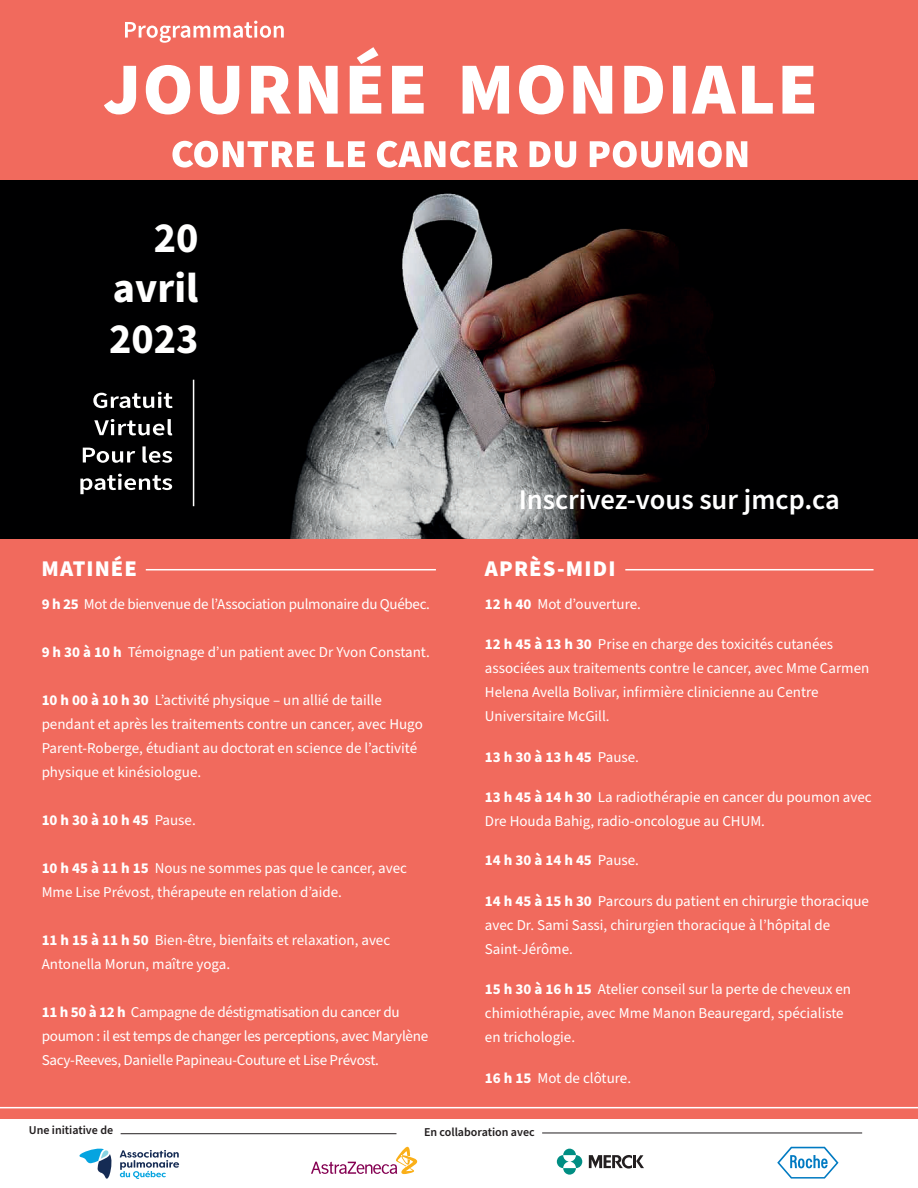
<style>
.page{position:relative;width:918px;height:1188px;background:#fff}
.page>*{position:absolute;margin:0;border:0;box-sizing:border-box;transform-origin:0 0}
.t1{font:700 42px/50.4px "Source Sans Pro";color:#fff;text-align:justify}
.t2{font:600 28.5px "Source Sans Pro";color:#fff}
.t3{font:900 22.5px "Source Sans Pro";letter-spacing:.05em;color:#fff}
.t4{font:15px/24px "Source Sans Pro";color:#fff}
.t5{font:15px/24px "Source Sans Pro";letter-spacing:-.02em;color:#fff}
.t6{font:700 15px "Source Sans Pro";color:#fff}
.t7{font:600 12px "Source Sans Pro";color:#231f20}
.s1{font-weight:700}
.s2{font-weight:400}
</style>
<div class="page">
<div style="left:0;top:0;width:918px;height:1119px;background:#f16a5d"></div>
<img style="left:0;top:180px;width:918px;height:359px">
<svg style="left:172px;top:141px;width:575px;height:27px"></svg>
<svg style="left:104px;top:47px;width:710px;height:67px"></svg>
<svg style="left:125px;top:21px;width:159px;height:22px"></svg>
<hr style="left:0;top:1107px;width:918px;height:1px;background:#fff">
<svg style="left:79px;top:1149px;width:33px;height:30px"></svg>
<svg style="left:120px;top:1150px;width:59px;height:29px"></svg>
<svg style="left:311px;top:1147px;width:106px;height:27px"></svg>
<svg style="left:777px;top:1147px;width:62px;height:32px"></svg>
<svg style="left:563px;top:1149px;width:13px;height:6px"></svg>
<svg style="left:557px;top:1155px;width:13px;height:13px"></svg>
<svg style="left:563px;top:1168px;width:13px;height:7px"></svg>
<svg style="left:570px;top:1155px;width:12px;height:13px"></svg>
<svg style="left:589px;top:1155px;width:55px;height:14px"></svg>
<hr style="left:542px;top:1133px;width:320px;height:1px;background:#231f20">
<hr style="left:121px;top:1133px;width:275px;height:1px;background:#231f20">
<svg style="left:80px;top:474px;width:92px;height:20px"></svg>
<svg style="left:83px;top:446px;width:89px;height:17px"></svg>
<svg style="left:94px;top:419px;width:78px;height:16px"></svg>
<svg style="left:93px;top:392px;width:80px;height:16px"></svg>
<hr style="left:193px;top:380px;width:1px;height:126px;background:#fff">
<hr style="left:146px;top:569px;width:290px;height:1px;background:#fff">
<hr style="left:625px;top:569px;width:249px;height:1px;background:#fff">
<h1 class="t1" style="left:109px;top:214px;width:91px;text-indent:45px">20 avril 2023</h1>
<h2 class="t2" style="left:519px;top:480px;width:323px">Inscrivez-vous sur jmcp.ca</h2>
<h3 class="t3" style="left:42px;top:553px;width:97px">MATINÉE</h3>
<h3 class="t3" style="left:485px;top:553px;width:132px">APRÈS-MIDI</h3>
<p class="t5" style="left:42px;top:592px;width:390px"><span class="s1">9 h 25</span> Mot de bienvenue de l’Association pulmonaire du Québec.</p>
<p class="t4" style="left:42px;top:640px;width:390px"><span class="s1">9 h 30 à 10 h</span> Témoignage d’un patient avec Dr Yvon Constant.</p>
<p class="t4" style="left:42px;top:688px;width:383px"><span class="s1">10 h 00 à 10 h 30</span> L’activité physique – un allié de taille pendant et après les traitements contre un cancer, avec Hugo Parent-Roberge, étudiant au doctorat en science de l’activité physique et kinésiologue.</p>
<p class="t6" style="left:42px;top:810px;width:156px">10 h 30 à 10 h 45 <span class="s2">Pause.</span></p>
<p class="t4" style="left:42px;top:856px;width:367px"><span class="s1">10 h 45 à 11 h 15</span> Nous ne sommes pas que le cancer, avec<br>Mme Lise Prévost, thérapeute en relation d’aide.</p>
<p class="t4" style="left:42px;top:928px;width:350px"><span class="s1">11 h 15 à 11 h 50</span> Bien-être, bienfaits et relaxation, avec<br>Antonella Morun, maître yoga.</p>
<p class="t5" style="left:42px;top:1000px;width:388px"><span class="s1">11 h 50 à 12 h</span> Campagne de déstigmatisation du cancer du poumon : il est temps de changer les perceptions, avec Marylène<br>Sacy-Reeves, Danielle Papineau-Couture et Lise Prévost.</p>
<p class="t4" style="left:485px;top:592px;width:158px"><span class="s1">12 h 40</span> Mot d’ouverture.</p>
<p class="t4" style="left:485px;top:633px;width:386px"><span class="s1">12 h 45 à 13 h 30</span> Prise en charge des toxicités cutanées associées aux traitements contre le cancer, avec Mme Carmen Helena Avella Bolivar, infirmière clinicienne au Centre Universitaire McGill.</p>
<p class="t6" style="left:485px;top:747px;width:156px">13 h 30 à 13 h 45 <span class="s2">Pause.</span></p>
<p class="t4" style="left:485px;top:786px;width:388px"><span class="s1">13 h 45 à 14 h 30</span> La radiothérapie en cancer du poumon avec<br>Dre Houda Bahig, radio-oncologue au CHUM.</p>
<p class="t6" style="left:485px;top:850px;width:156px">14 h 30 à 14 h 45 <span class="s2">Pause.</span></p>
<p class="t4" style="left:485px;top:889px;width:386px"><span class="s1">14 h 45 à 15 h 30</span> Parcours du patient en chirurgie thoracique avec Dr. Sami Sassi, chirurgien thoracique à l’hôpital de<br>Saint-Jérôme.</p>
<p class="t4" style="left:485px;top:978px;width:368px"><span class="s1">15 h 30 à 16 h 15</span> Atelier conseil sur la perte de cheveux en chimiothérapie, avec Mme Manon Beauregard, spécialiste en trichologie.</p>
<p class="t4" style="left:485px;top:1066px;width:148px"><span class="s1">16 h 15</span> Mot de clôture.</p>
<p class="t7" style="left:29px;top:1122px;width:86px">Une initiative de</p>
<p class="t7" style="left:424px;top:1124px;width:112px">En collaboration avec</p>
</div>
